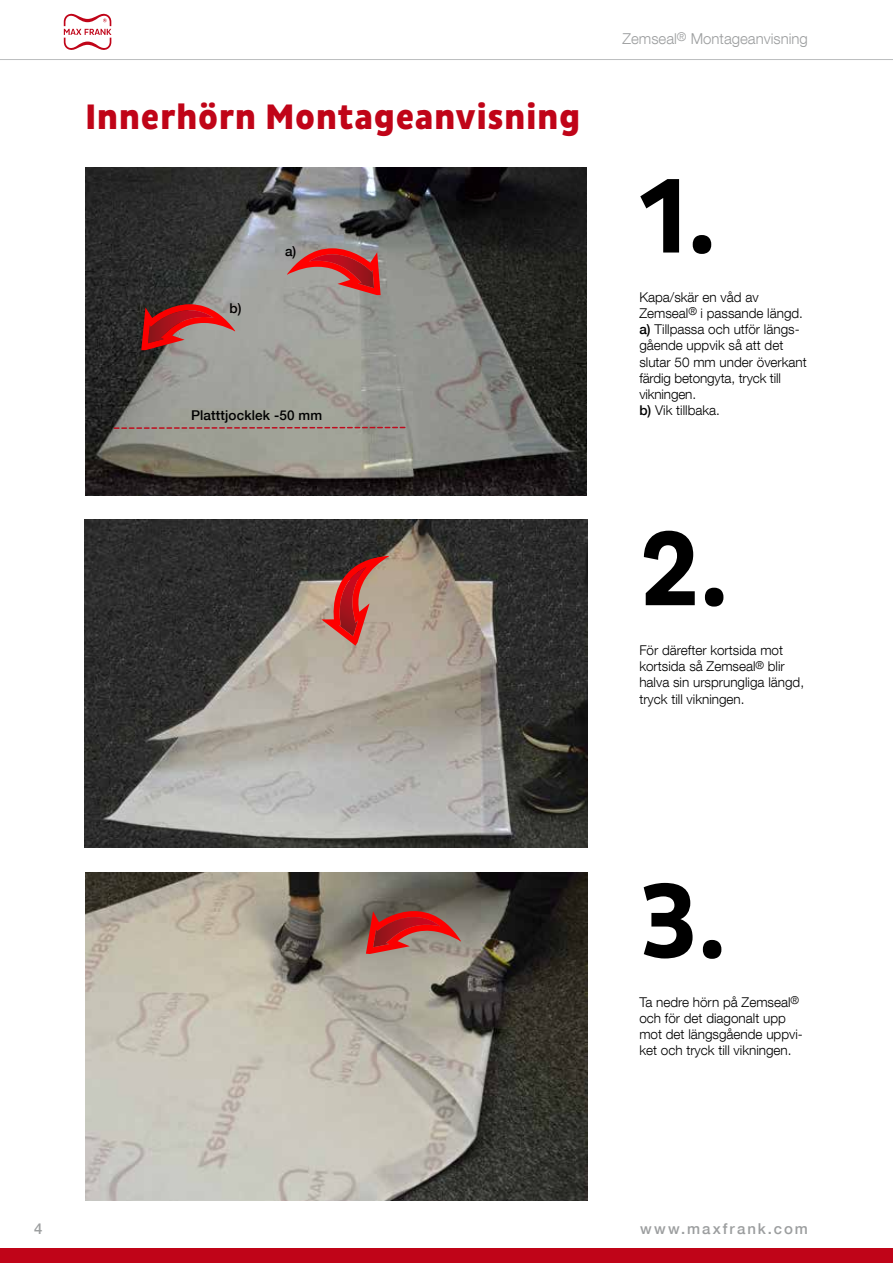
<style>
.page{position:relative;width:893px;height:1263px;background:#fff}
.page>*{position:absolute;margin:0;border:0;box-sizing:border-box;transform-origin:0 0}
.t1{font:700 108px "Pluto Sans Cond";color:#000}
.t2{font:800 36px "Pluto Sans Cond";letter-spacing:.015em;color:#c00418}
.t3{font:300 15px "Helvetica Neue LT Com";color:#9c9e9f}
.t4{font:500 15px "Helvetica Neue LT Com";letter-spacing:.135em;color:#9c9e9f}
.t5{font:300 13.5px/16.2px "Helvetica Neue LT Com";color:#000}
.t6{font:500 13.5px "Helvetica Neue LT Com";letter-spacing:.01em;color:#000}
.s1{font-weight:500}
</style>
<div class="page">
<img style="left:85px;top:168px;width:502px;height:327px">
<img style="left:85px;top:520px;width:502px;height:328px">
<img style="left:85px;top:873px;width:502px;height:327px">
<img style="left:287px;top:248px;width:94px;height:47px">
<img style="left:321px;top:556px;width:68px;height:90px">
<img style="left:366px;top:911px;width:95px;height:43px">
<svg style="left:113px;top:426px;width:293px;height:4px"></svg>
<img style="left:141px;top:304px;width:94px;height:46px">
<hr style="left:0;top:59px;width:893px;height:1px;background:#bbbdbe">
<svg style="left:64px;top:14px;width:47px;height:36px"></svg>
<div style="left:0;top:1248px;width:893px;height:15px;background:#c00418"></div>
<h2 class="t2" style="left:85px;top:96px;width:497px">Innerhörn Montageanvisning</h2>
<p class="t6" style="left:285px;top:243px;width:13px">a)</p>
<p class="t3" style="left:622px;top:29px;width:187px">Zemseal<sup>®</sup> Montageanvisning</p>
<h1 class="t1" style="left:639px;top:155px;width:79px">1.</h1>
<p class="t6" style="left:230px;top:300px;width:14px">b)</p>
<p class="t5" style="left:639px;top:289px;width:169px">Kapa/skär en våd av<br>Zemseal<sup>®</sup> i passande längd. <span class="s1">a)</span> Tillpassa och utför längs&shy;gående uppvik så att det slutar 50 mm under överkant färdig betongyta, tryck till vikningen.<br><span class="s1">b)</span> Vik tillbaka.</p>
<p class="t6" style="left:191px;top:407px;width:133px">Platttjocklek -50 mm</p>
<h1 class="t1" style="left:639px;top:507px;width:91px">2.</h1>
<p class="t5" style="left:639px;top:642px;width:166px">För därefter kortsida mot kortsida så Zemseal<sup>®</sup> blir halva sin ursprungliga längd, tryck till vikningen.</p>
<h1 class="t1" style="left:639px;top:859px;width:89px">3.</h1>
<p class="t5" style="left:639px;top:993px;width:165px">Ta nedre hörn på Zemseal<sup>® </sup>och för det diagonalt upp mot det längsgående uppvi&shy;ket och tryck till vikningen.</p>
<p class="t4" style="left:34px;top:1220px;width:10px">4</p>
<p class="t4" style="left:640px;top:1220px;width:169px">www.maxfrank.com</p>
</div>
